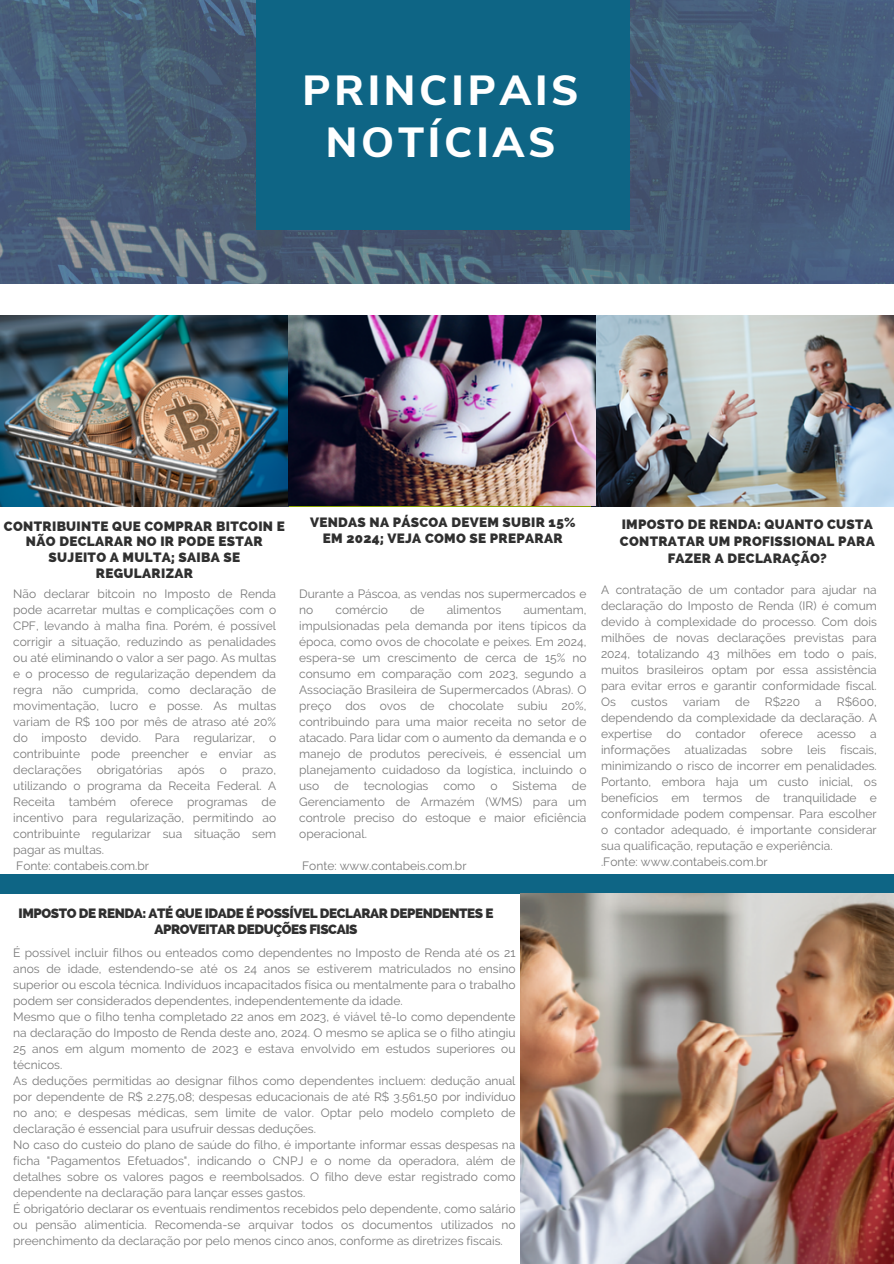
<style>
.page{position:relative;width:894px;height:1264px;background:#fff}
.page>*{position:absolute;margin:0;border:0;box-sizing:border-box;transform-origin:0 0}
.t1{font:800 42px/51.8px "Nunito Sans";letter-spacing:.09em;color:#fff;text-align:center}
.t2{font:800 13.5px/16.6px "Raleway";letter-spacing:.02em;color:#2f2f2f;text-align:center}
.t3{font:800 13.5px/15.8px "Raleway";letter-spacing:-.03em;color:#2f2f2f;text-align:center}
.t4{font:12px/16px "Raleway";color:#2f2f2f}
</style>
<div class="page">
<img style="left:0;top:0;width:893px;height:284px">
<div style="left:256px;top:0;width:373px;height:230px;background:#0e6585"></div>
<div style="left:0;top:874px;width:893px;height:19px;background:#0e6585"></div>
<img style="left:0;top:316px;width:893px;height:190px">
<img style="left:520px;top:893px;width:373px;height:370px">
<img style="left:289px;top:316px;width:306px;height:189px">
<p class="t1" style="left:302px;top:65px;width:277px">PRINCIPAIS<br>NOTÍCIAS</p>
<h2 class="t2" style="left:4px;top:518px;width:282px;line-height:15.8px">CONTRIBUINTE QUE COMPRAR BITCOIN E<br>NÃO DECLARAR NO IR PODE ESTAR<br>SUJEITO A MULTA; SAIBA SE<br>REGULARIZAR</h2>
<p class="t4" style="left:13px;top:585px;width:264px;text-align:justify">Não declarar bitcoin no Imposto de Renda pode acarretar multas e complicações com o CPF, levando à malha fina. Porém, é possível corrigir a situação, reduzindo as penalidades ou até eliminando o valor a ser pago. As multas e o processo de regularização dependem da regra não cumprida, como declaração de movimentação, lucro e posse. As multas variam de R$ 100 por mês de atraso até 20% do imposto devido. Para regularizar, o contribuinte pode preencher e enviar as declarações</p>
<p class="t4" style="left:97px;top:761px;width:67px">obrigatórias</p>
<p class="t4" style="left:178px;top:761px;width:28px">após</p>
<p class="t4" style="left:220px;top:761px;width:9px">o</p>
<p class="t4" style="left:13px;top:761px;width:264px;text-indent:229px">prazo, utilizando o programa da Receita Federal. A<br>Receita também oferece programas de incentivo para regularização, permitindo ao contribuinte regularizar sua situação sem pagar as multas.<br>Fonte: contabeis.com.br</p>
<h1 class="t2" style="left:310px;top:513px;width:267px">VENDAS NA PÁSCOA DEVEM SUBIR 15%<br>EM 2024; VEJA COMO SE PREPARAR</h1>
<p class="t4" style="left:299px;top:585px;width:289px">Durante a Páscoa, as vendas nos supermercados e no</p>
<p class="t4" style="left:335px;top:601px;width:54px">comércio</p>
<p class="t4" style="left:410px;top:601px;width:16px">de</p>
<p class="t4" style="left:446px;top:601px;width:56px">alimentos</p>
<p class="t4" style="left:299px;top:601px;width:289px;text-align:justify;text-indent:224px">aumentam, impulsionadas pela demanda por itens típicos da época, como ovos de chocolate e peixes. Em 2024, espera-se um crescimento de cerca de 15% no consumo em comparação com 2023, segundo a Associação Brasileira de Supermercados (Abras). O preço dos ovos de chocolate subiu 20%, contribuindo para uma maior receita no setor de atacado. Para lidar com o aumento da demanda e o manejo de produtos perecíveis, é essencial um planejamento cuidadoso da logística, incluindo o uso de tecnologias como o Sistema de Gerenciamento de Armazém (WMS) para um controle preciso do estoque e maior eficiência operacional.</p>
<p class="t4" style="left:302px;top:857px;width:166px">Fonte: www.contabeis.com.br</p>
<p class="t3" style="left:18px;top:905px;width:476px">IMPOSTO DE RENDA: ATÉ QUE IDADE É POSSÍVEL DECLARAR DEPENDENTES E<br>APROVEITAR DEDUÇÕES FISCAIS</p>
<p class="t4" style="left:13px;top:944px;width:503px">É possível incluir filhos ou enteados como dependentes no Imposto de Renda até os 21 anos de idade, estendendo-se até os 24 anos se estiverem matriculados no ensino superior ou escola técnica. Indivíduos incapacitados física ou mentalmente para o trabalho podem ser considerados dependentes, independentemente da idade.<br>Mesmo que o filho tenha completado 22 anos em 2023, é viável tê-lo como dependente na declaração do Imposto de Renda deste ano, 2024. O mesmo se aplica se o filho atingiu 25 anos em algum momento de 2023 e estava envolvido em estudos superiores ou técnicos.<br>As deduções permitidas ao designar filhos como dependentes incluem: dedução anual por dependente de R$ 2.275,08; despesas educacionais de até R$ 3.561,50 por indivíduo no ano; e despesas médicas, sem limite de valor. Optar pelo modelo completo de declaração é essencial para usufruir dessas deduções.<br>No caso do custeio do plano de saúde do filho, é importante informar essas despesas na ficha "Pagamentos Efetuados", indicando o CNPJ e o nome da operadora, além de detalhes sobre os valores pagos e reembolsados. O filho deve estar registrado como dependente na declaração para lançar esses gastos.<br>É obrigatório declarar os eventuais rendimentos recebidos pelo dependente, como salário ou pensão alimentícia. Recomenda-se arquivar todos os documentos utilizados no preenchimento da declaração por pelo menos cinco anos, conforme as diretrizes fiscais.</p>
<p class="t2" style="left:619px;top:516px;width:256px">IMPOSTO DE RENDA: QUANTO CUSTA<br>CONTRATAR UM PROFISSIONAL PARA<br>FAZER A DECLARAÇÃO?</p>
<p class="t4" style="left:601px;top:582px;width:277px;text-align:justify">A contratação de um contador para ajudar na declaração do Imposto de Renda (IR) é comum devido à complexidade do processo. Com dois milhões de novas declarações previstas para 2024, totalizando 43 milhões em todo o país, muitos brasileiros optam por essa assistência para evitar erros e garantir conformidade fiscal.<br>Os</p>
<p class="t4" style="left:601px;top:694px;width:277px;text-indent:236px">R$600, dependendo da complexidade da declaração. A expertise do contador oferece acesso a informações atualizadas sobre leis fiscais, minimizando o risco de incorrer em penalidades.<br>Portanto, embora haja um custo inicial, os benefícios em termos de tranquilidade e conformidade podem compensar. Para escolher o contador adequado, é importante considerar sua qualificação, reputação e experiência.<br>.Fonte: www.contabeis.com.br</p>
<p class="t4" style="left:631px;top:694px;width:38px">custos</p>
<p class="t4" style="left:682px;top:694px;width:39px">variam</p>
<p class="t4" style="left:735px;top:694px;width:16px">de</p>
<p class="t4" style="left:764px;top:694px;width:37px">R$220</p>
<p class="t4" style="left:815px;top:694px;width:8px">a</p>
</div>
